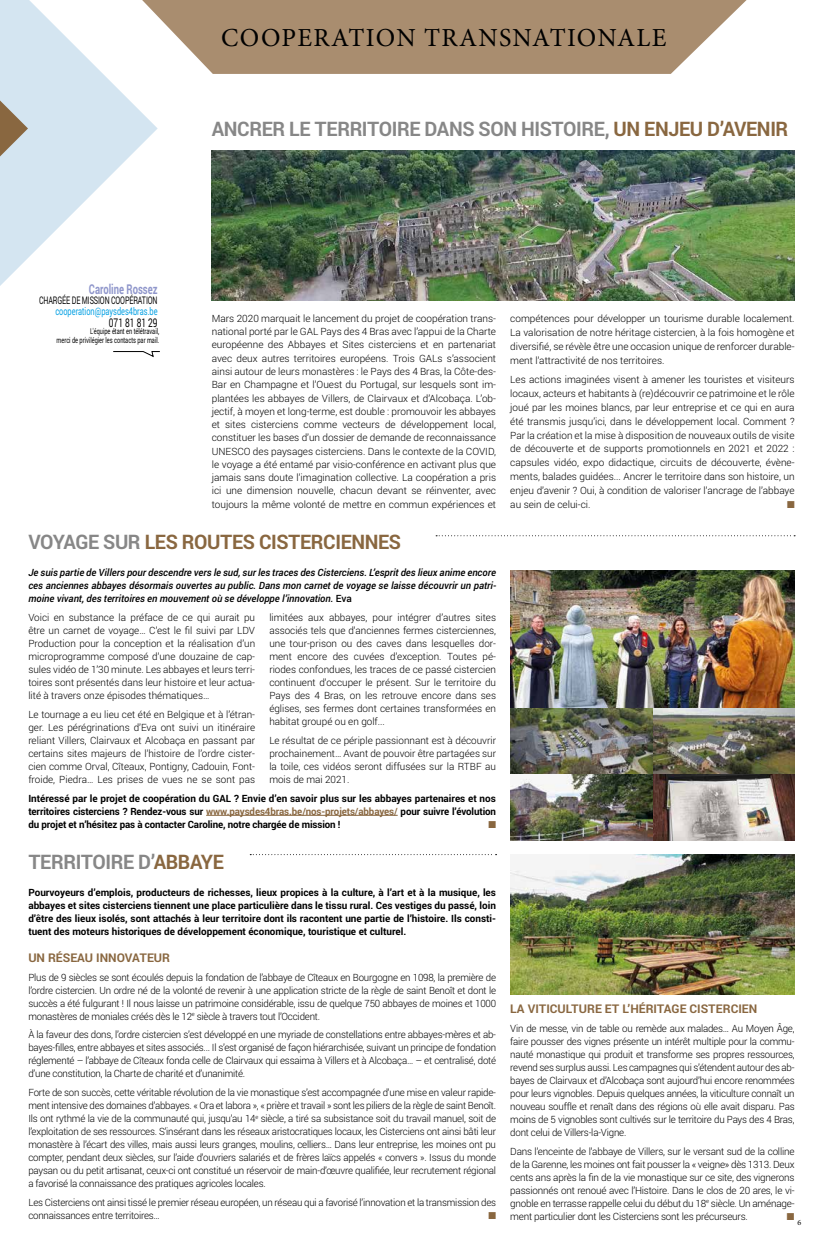
<style>
.page{position:relative;width:823px;height:1248px;background:#fff}
.page>*{position:absolute;margin:0;border:0;box-sizing:border-box;transform-origin:0 0}
.t1{font:26px "Minion Pro";letter-spacing:.05em;color:#000}
.t2{font:700 20px "Roboto";letter-spacing:-.02em;color:#878787}
.t3{font:700 20px "Roboto";letter-spacing:-.02em;color:#896740}
.t4{font:700 13.5px "Roboto";color:#8f96cb;scale:.7 1}
.t5{font:700 12px "Roboto";color:#896740}
.t6{font:12px "Roboto";color:#000;scale:.7 1}
.t7{font:10.5px "Roboto";letter-spacing:-.02em;color:#000;scale:.67 1}
.t8{font:10.5px "Roboto";color:#009fe3;scale:.7 1}
.t9{font:300 10px/13px "Roboto";letter-spacing:-.02em;color:#000;text-align:justify}
.t10{font:700 10px/13px "Roboto";letter-spacing:-.01em;color:#000;text-align:justify}
.t11{font:italic 500 10px/13px "Roboto";color:#000;text-align:justify}
.t12{font:10px "Zapf Dingbats ITC";color:#896740}
.t13{font:8px/9px "Roboto";color:#000;text-align:right;scale:.7 1}
.t14{font:8px "Minion Pro";color:#000}
.s1{color:#896740}
.s2{color:#878787}
.s3{font-style:normal}
</style>
<div class="page">
<svg style="left:157px;top:0;width:589px;height:74px;background:#b1987d"></svg>
<svg style="left:0;top:0;width:157px;height:286px;fill:#d4e5f1"></svg>
<svg style="left:0;top:100px;width:28px;height:56px;background:#aea598"></svg>
<svg style="left:436px;top:535px;width:358px;height:1px"></svg>
<svg style="left:250px;top:854px;width:246px;height:1px"></svg>
<hr style="left:206px;top:815px;width:191px;height:1px;background:#896740">
<img style="left:212px;top:151px;width:582px;height:150px">
<img style="left:510px;top:854px;width:284px;height:140px">
<img style="left:510px;top:570px;width:284px;height:270px">
<svg style="left:113px;top:351px;width:47px;height:6px"></svg>
<h1 class="t1" style="left:221px;top:22px;width:446px">COOPERATION TRANSNATIONALE</h1>
<h2 class="t2" style="left:212px;top:115px;width:577px">ANCRER LE TERRITOIRE DANS SON HISTOIRE, <span class="s1">UN ENJEU D’AVENIR</span></h2>
<h3 class="t4" style="left:89px;top:279px;width:100px">Caroline Rossez</h3>
<p class="t7" style="left:39px;top:293px;width:178px">CHARGÉE DE MISSION COOPÉRATION</p>
<p class="t8" style="left:55px;top:304px;width:147px">cooperation@paysdes4bras.be</p>
<p class="t6" style="left:109px;top:314px;width:71px">071 81 81 29</p>
<p class="t13" style="left:57px;top:327px;width:148px">L'équipe étant en télétravail,<br>merci de privilégier les contacts par mail.</p>
<p class="t9" style="left:212px;top:311px;width:286px;line-height:13.3px">Mars 2020 marquait le lancement du projet de coopération trans&shy;national porté par le GAL Pays des 4 Bras avec l’appui de la Charte européenne des Abbayes et Sites cisterciens et en partenariat avec deux autres territoires européens. Trois GALs s’associent ainsi autour de leurs monastères : le Pays des 4 Bras, la Côte-des-Bar en Champagne et l’Ouest du Portugal, sur lesquels sont im&shy;plantées les abbayes de Villers, de Clairvaux et d’Alcobaça. L’ob&shy;jectif, à moyen et long-terme, est double : promouvoir les abbayes et sites cisterciens comme vecteurs de développement local, constituer les bases d’un dossier de demande de reconnaissance UNESCO des paysages cisterciens. Dans le contexte de la COVID, le voyage a été entamé par visio-conférence en activant plus que jamais sans doute l’imagination collective. La coopération a pris ici une dimension nouvelle, chacun devant se réinventer, avec toujours la même volonté de mettre en commun expériences et</p>
<p class="t9" style="left:510px;top:311px;width:286px;line-height:13.9px">compétences pour développer un tourisme durable localement.<br>La valorisation de notre héritage cistercien, à la fois homogène et diversifié, se révèle être une occasion unique de renforcer durable&shy;ment l’attractivité de nos territoires.</p>
<p class="t9" style="left:510px;top:372px;width:286px;line-height:13.9px">Les actions imaginées visent à amener les touristes et visiteurs locaux, acteurs et habitants à (re)découvrir ce patrimoine et le rôle joué par les moines blancs, par leur entreprise et ce qui en aura été transmis jusqu’ici, dans le développement local. Comment ?<br>Par la création et la mise à disposition de nouveaux outils de visite de découverte et de supports promotionnels en 2021 et 2022 : capsules vidéo, expo didactique, circuits de découverte, évène&shy;ments, balades guidées... Ancrer le territoire dans son histoire, un enjeu d’avenir ? Oui, à condition de valoriser l’ancrage de l’abbaye au sein de celui-ci.</p>
<p class="t12" style="left:786px;top:499px;width:9px">■</p>
<h2 class="t3" style="left:28px;top:528px;width:374px"><span class="s2">VOYAGE SUR</span> LES ROUTES CISTERCIENNES</h2>
<p class="t11" style="left:28px;top:566px;width:469px">Je suis partie de Villers pour descendre vers le sud, sur les traces des Cisterciens. L’esprit des lieux anime encore ces anciennes abbayes désormais ouvertes au public. Dans mon carnet de voyage se laisse découvrir un patri&shy;moine vivant, des territoires en mouvement où se développe l’innovation. <span class="s3">Eva</span></p>
<p class="t9" style="left:28px;top:610px;width:228px">Voici en substance la préface de ce qui aurait pu être un carnet de voyage… C’est le fil suivi par LDV Production pour la conception et la réalisation d’un microprogramme composé d’une douzaine de cap&shy;sules vidéo de 1’30 minute. Les abbayes et leurs terri&shy;toires sont présentés dans leur histoire et leur actua&shy;lité à travers onze épisodes thématiques…</p>
<p class="t9" style="left:28px;top:707px;width:228px">Le tournage a eu lieu cet été en Belgique et à l’étran&shy;ger. Les pérégrinations d’Eva ont suivi un itinéraire reliant Villers, Clairvaux et Alcobaça en passant par certains sites majeurs de l’histoire de l’ordre cister&shy;cien comme Orval, Cîteaux, Pontigny, Cadouin, Font&shy;froide, Piedra… Les prises de vues ne se sont pas</p>
<p class="t9" style="left:269px;top:610px;width:228px">limitées aux abbayes, pour intégrer d’autres sites associés tels que d’anciennes fermes cisterciennes, une tour-prison ou des caves dans lesquelles dor&shy;ment encore des cuvées d’exception. Toutes pé&shy;riodes confondues, les traces de ce passé cistercien continuent d’occuper le présent. Sur le territoire du Pays des 4 Bras, on les retrouve encore dans ses églises, ses fermes dont certaines transformées en habitat groupé ou en golf...</p>
<p class="t9" style="left:269px;top:733px;width:228px">Le résultat de ce périple passionnant est à découvrir prochainement… Avant de pouvoir être partagées sur la toile, ces vidéos seront diffusées sur la RTBF au mois de mai 2021.</p>
<p class="t10" style="left:28px;top:791px;width:469px">Intéressé par le projet de coopération du GAL ? Envie d’en savoir plus sur les abbayes partenaires et nos territoires cisterciens ? Rendez-vous sur <span class="s1">www.paysdes4bras.be/nos-projets/abbayes/</span> pour suivre l’évolution du projet et n’hésitez pas à contacter Caroline, notre chargée de mission !</p>
<p class="t12" style="left:488px;top:819px;width:9px">■</p>
<h2 class="t2" style="left:28px;top:848px;width:197px">TERRITOIRE D’<span class="s1">ABBAYE</span></h2>
<p class="t10" style="left:28px;top:885px;width:469px">Pourvoyeurs d’emplois, producteurs de richesses, lieux propices à la culture, à l’art et à la musique, les abbayes et sites cisterciens tiennent une place particulière dans le tissu rural. Ces vestiges du passé, loin d’être des lieux isolés, sont attachés à leur territoire dont ils racontent une partie de l’histoire. Ils consti&shy;tuent des moteurs historiques de développement économique, touristique et culturel.</p>
<p class="t5" style="left:28px;top:949px;width:143px">UN RÉSEAU INNOVATEUR</p>
<p class="t9" style="left:28px;top:970px;width:469px">Plus de 9 siècles se sont écoulés depuis la fondation de l’abbaye de Cîteaux en Bourgogne en 1098, la première de l’ordre cistercien. Un ordre né de la volonté de revenir à une application stricte de la règle de saint Benoît et dont le succès a été fulgurant ! Il nous laisse un patrimoine considérable, issu de quelque 750 abbayes de moines et 1000 monastères de moniales créés dès le 12<sup>e</sup> siècle à travers tout l’Occident.</p>
<p class="t9" style="left:28px;top:1027px;width:469px">À la faveur des dons, l’ordre cistercien s’est développé en une myriade de constellations entre abbayes-mères et ab&shy;bayes-filles, entre abbayes et sites associés... Il s’est organisé de façon hiérarchisée, suivant un principe de fondation réglementé – l’abbaye de Cîteaux fonda celle de Clairvaux qui essaima à Villers et à Alcobaça… – et centralisé, doté d’une constitution, la Charte de charité et d’unanimité.</p>
<p class="t9" style="left:28px;top:1085px;width:469px">Forte de son succès, cette véritable révolution de la vie monastique s’est accompagnée d’une mise en valeur rapide&shy;ment intensive des domaines d’abbayes. « Ora et labora », « prière et travail » sont les piliers de la règle de saint Benoît.<br>Ils ont rythmé la vie de la communauté qui, jusqu’au 14<sup>e</sup> siècle, a tiré sa subsistance soit du travail manuel, soit de l’exploitation de ses ressources. S’insérant dans les réseaux aristocratiques locaux, les Cisterciens ont ainsi bâti leur monastère à l’écart des villes, mais aussi leurs granges, moulins, celliers… Dans leur entreprise, les moines ont pu compter, pendant deux siècles, sur l’aide d’ouvriers salariés et de frères laïcs appelés « convers ». Issus du monde paysan ou du petit artisanat, ceux-ci ont constitué un réservoir de main-d’œuvre qualifiée, leur recrutement régional a favorisé la connaissance des pratiques agricoles locales.</p>
<p class="t9" style="left:28px;top:1195px;width:469px">Les Cisterciens ont ainsi tissé le premier réseau européen, un réseau qui a favorisé l’innovation et la transmission des connaissances entre territoires…</p>
<p class="t12" style="left:488px;top:1210px;width:9px">■</p>
<p class="t5" style="left:510px;top:1000px;width:248px">LA VITICULTURE ET L’HÉRITAGE CISTERCIEN</p>
<p class="t9" style="left:510px;top:1021px;width:286px">Vin de messe, vin de table ou remède aux malades… Au Moyen Âge, faire pousser des vignes présente un intérêt multiple pour la commu&shy;nauté monastique qui produit et transforme ses propres ressources, revend ses surplus aussi. Les campagnes qui s’étendent autour des ab&shy;bayes de Clairvaux et d’Alcobaça sont aujourd’hui encore renommées pour leurs vignobles. Depuis quelques années, la viticulture connaît un nouveau souffle et renaît dans des régions où elle avait disparu. Pas moins de 5 vignobles sont cultivés sur le territoire du Pays des 4 Bras, dont celui de Villers-la-Vigne.</p>
<p class="t9" style="left:510px;top:1143px;width:286px">Dans l’enceinte de l’abbaye de Villers, sur le versant sud de la colline de la Garenne, les moines ont fait pousser la « veigne» dès 1313. Deux cents ans après la fin de la vie monastique sur ce site, des vignerons passionnés ont renoué avec l’Histoire. Dans le clos de 20 ares, le vi&shy;gnoble en terrasse rappelle celui du début du 18<sup>e</sup> siècle. Un aménage&shy;ment particulier dont les Cisterciens sont les précurseurs.</p>
<p class="t12" style="left:786px;top:1211px;width:9px">■</p>
<p class="t14" style="left:797px;top:1217px;width:5px">6</p>
</div>
